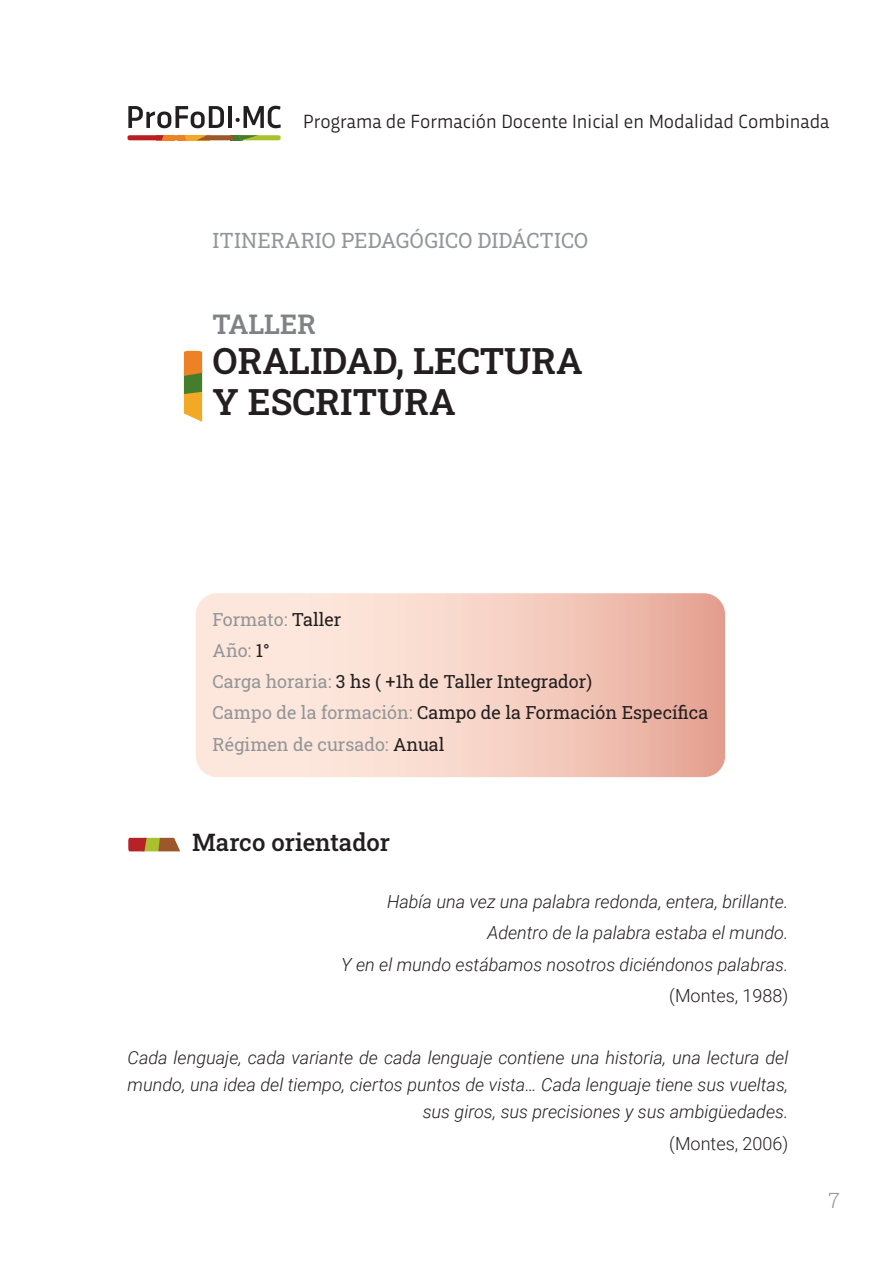
<style>
.page{position:relative;width:893px;height:1263px;background:#fff}
.page>*{position:absolute;margin:0;border:0;box-sizing:border-box;transform-origin:0 0}
.t1{font:600 36px/40.5px "Roboto Slab";color:#231f20}
.t2{font:600 27px "Roboto Slab";color:#808285}
.t3{font:500 24px "Roboto Slab";color:#231f20}
.t4{font:21px "Roboto Slab";color:#939598}
.t5{font:300 21px "Roboto Slab";color:#939598}
.t6{font:19.95px "Trasandina W03";color:#231f20}
.t7{font:italic 300 18px/31.2px "Roboto";color:#231f20;text-align:right}
.t8{font:18px/31.2px "Roboto Slab";color:#231f20}
.t9{font:300 18px "Roboto";color:#231f20}
.s1{color:#939598}
</style>
<div class="page">
<svg style="left:196px;top:593px;width:529px;height:184px;background:#f5d1c4"></svg>
<svg style="left:128px;top:106px;width:96px;height:22px"></svg>
<hr style="left:228px;top:106px;width:4px;height:22px;background:#231f20">
<svg style="left:236px;top:106px;width:45px;height:22px"></svg>
<svg style="left:128px;top:135px;width:153px;height:5px"></svg>
<svg style="left:128px;top:838px;width:52px;height:13px"></svg>
<svg style="left:184px;top:351px;width:18px;height:71px"></svg>
<p class="t6" style="left:303px;top:107px;width:528px">Programa de Formación Docente Inicial en Modalidad Combinada</p>
<p class="t4" style="left:213px;top:226px;width:377px">ITINERARIO PEDAGÓGICO DIDÁCTICO</p>
<h2 class="t2" style="left:213px;top:305px;width:105px">TALLER</h2>
<h1 class="t1" style="left:213px;top:340px;width:372px">ORALIDAD, LECTURA<br>Y ESCRITURA</h1>
<p class="t8" style="left:213px;top:603px;width:497px"><span class="s1">Formato:</span> Taller<br><span class="s1">Año:</span> 1°<br><span class="s1">Carga horaria:</span> 3 hs ( +1h de Taller Integrador)<br><span class="s1">Campo de la formación:</span> Campo de la Formación Específica<br><span class="s1">Régimen de cursado:</span> Anual</p>
<h3 class="t3" style="left:192px;top:826px;width:200px">Marco orientador</h3>
<p class="t7" style="left:341px;top:885px;width:449px">Había una vez una palabra redonda, entera, brillante.<br>Adentro de la palabra estaba el mundo.<br>Y en el mundo estábamos nosotros diciéndonos palabras.</p>
<p class="t9" style="left:669px;top:983px;width:121px">(Montes, 1988)</p>
<p class="t7" style="left:128px;top:1044px;width:662px;line-height:27px">Cada lenguaje, cada variante de cada lenguaje contiene una historia, una lectura del mundo, una idea del tiempo, ciertos puntos de vista… Cada lenguaje tiene sus vueltas, sus giros, sus precisiones y sus ambigüedades.</p>
<p class="t9" style="left:669px;top:1131px;width:121px">(Montes, 2006)</p>
<p class="t5" style="left:829px;top:1186px;width:13px">7</p>
</div>
